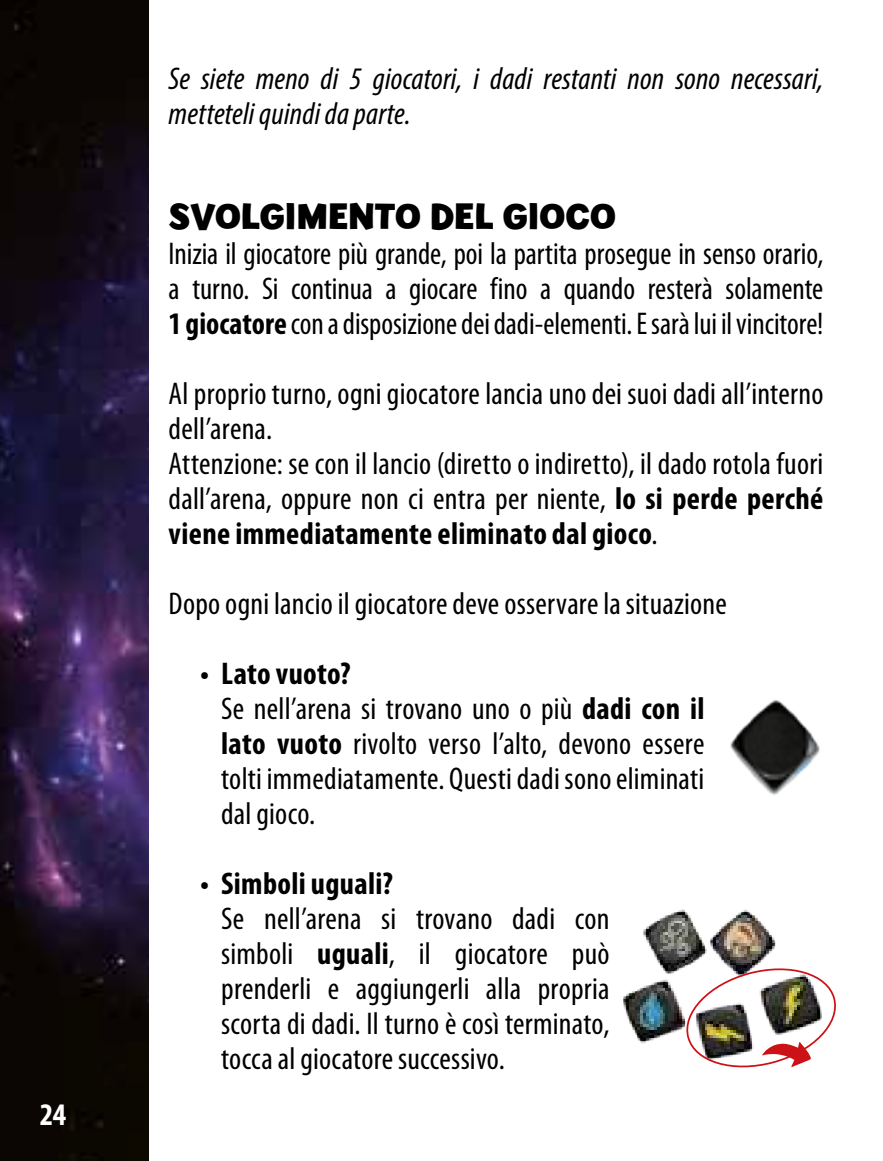
<style>
.page{position:relative;width:883px;height:1161px;background:#fff}
.page>*{position:absolute;margin:0;border:0;box-sizing:border-box;transform-origin:0 0}
.t1{font:700 38.5px "Billy";color:#000}
.t2{font:condensed 31.5px/35px "Myriad Pro";letter-spacing:.005em;color:#000;text-align:justify}
.t3{font:italic condensed 31.5px/35px "Myriad Pro";letter-spacing:.005em;color:#000}
.t4{font:700 condensed 31.5px "Myriad Pro";letter-spacing:.01em;color:#000}
.t5{font:700 condensed 31.5px "Myriad Pro";color:#fff}
.s1{font-weight:700}
</style>
<div class="page">
<img style="left:0;top:0;width:149px;height:1161px">
<img style="left:730px;top:700px;width:90px;height:95px">
<img style="left:623px;top:909px;width:153px;height:135px">
<svg style="left:682px;top:962px;width:154px;height:106px"></svg>
<p class="t5" style="left:40px;top:1095px;width:28px">24</p>
<p class="t3" style="left:169px;top:61px;width:656px">Se siete meno di 5 giocatori, i dadi restanti non sono necessari, metteteli quindi da parte.</p>
<p class="t1" style="left:169px;top:194px;width:449px">SVOLGIMENTO DEL GIOCO</p>
<p class="t2" style="left:169px;top:236px;width:656px">Inizia il giocatore più grande, poi la partita prosegue in senso orario, a turno. Si continua a giocare fino a quando resterà solamente <span class="s1">1 giocatore</span> con a disposizione dei dadi-elementi. E sarà lui il vincitore!</p>
<p class="t2" style="left:169px;top:376px;width:656px;text-align:left">Al proprio turno, ogni giocatore lancia uno dei suoi dadi all’interno dell’arena.<br>Attenzione: se con il lancio (diretto o indiretto), il dado rotola fuori dall’arena, oppure non ci entra per niente, <span class="s1">lo si perde perché viene immediatamente eliminato dal gioco</span>.</p>
<p class="t2" style="left:169px;top:586px;width:560px">Dopo ogni lancio il giocatore deve osservare la situazione</p>
<p class="t2" style="left:221px;top:656px;width:485px;text-align:left;text-indent:-21px"><span class="s1">• Lato vuoto?<br></span>Se nell’arena si trovano uno o più <span class="s1">dadi con il lato vuoto</span> rivolto verso l’alto, devono essere tolti immediatamente. Questi dadi sono eliminati dal gioco.</p>
<p class="t4" style="left:200px;top:864px;width:194px">• Simboli uguali?</p>
<p class="t2" style="left:221px;top:901px;width:390px">Se nell’arena si trovano dadi con simboli <span class="s1">uguali</span>, il giocatore può prenderli e aggiungerli alla propria scorta di dadi. Il turno è così terminato, tocca al giocatore successivo.</p>
</div>
